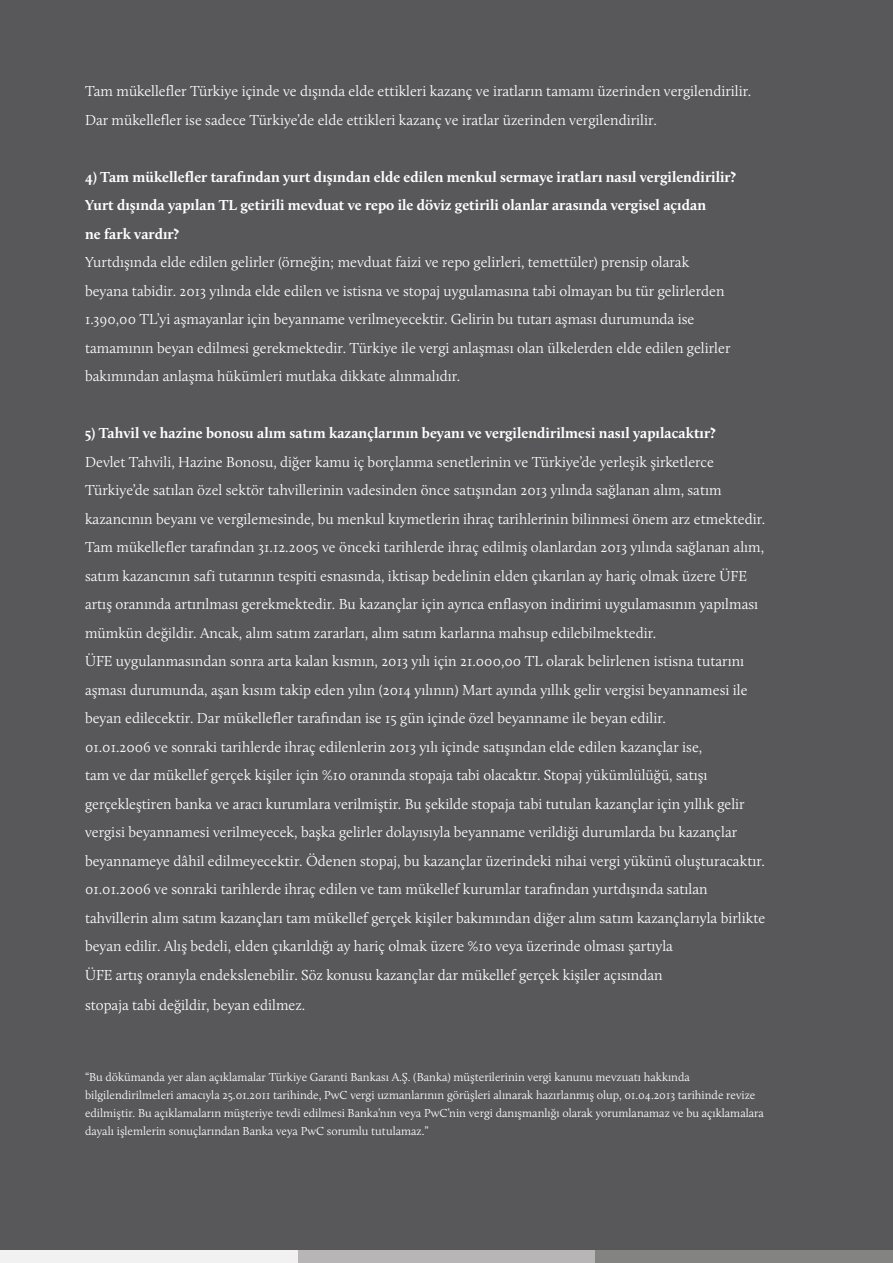
<style>
.page{position:relative;width:893px;height:1263px;background:#58585a}
.page>*{position:absolute;margin:0;border:0;box-sizing:border-box;transform-origin:0 0}
.t1{font:300 15px/28.5px "Calluna";color:#fff}
.t2{font:700 15px/28.5px "Calluna";color:#fff}
.t3{font:300 12px/18px "Calluna";color:#fff}
</style>
<div class="page">
<div style="left:0;top:1250px;width:298px;height:13px;background:#f1f1f1"></div>
<div style="left:298px;top:1250px;width:297px;height:13px;background:#b7b5b5"></div>
<div style="left:595px;top:1250px;width:298px;height:13px;background:#838381"></div>
<p class="t1" style="left:85px;top:77px;width:668px">Tam mükellefler Türkiye içinde ve dışında elde ettikleri kazanç ve iratların tamamı üzerinden vergilendirilir.<br>Dar mükellefler ise sadece Türkiye’de elde ettikleri kazanç ve iratlar üzerinden vergilendirilir.</p>
<p class="t2" style="left:85px;top:162px;width:653px">4) Tam mükellefler tarafından yurt dışından elde edilen menkul sermaye iratları nasıl vergilendirilir?<br>Yurt dışında yapılan TL getirili mevduat ve repo ile döviz getirili olanlar arasında vergisel açıdan<br>ne fark vardır?</p>
<p class="t1" style="left:85px;top:248px;width:647px">Yurtdışında elde edilen gelirler (örneğin; mevduat faizi ve repo gelirleri, temettüler) prensip olarak beyana tabidir. 2013 yılında elde edilen ve istisna ve stopaj uygulamasına tabi olmayan bu tür gelirlerden 1.390,00 TL’yi aşmayanlar için beyanname verilmeyecektir. Gelirin bu tutarı aşması durumunda ise tamamının beyan edilmesi gerekmektedir. Türkiye ile vergi anlaşması olan ülkelerden elde edilen gelirler bakımından anlaşma hükümleri mutlaka dikkate alınmalıdır.</p>
<p class="t2" style="left:85px;top:419px;width:632px">5) Tahvil ve hazine bonosu alım satım kazançlarının beyanı ve vergilendirilmesi nasıl yapılacaktır?</p>
<p class="t1" style="left:85px;top:447px;width:682px">Devlet Tahvili, Hazine Bonosu, diğer kamu iç borçlanma senetlerinin ve Türkiye’de yerleşik şirketlerce Türkiye’de satılan özel sektör tahvillerinin vadesinden önce satışından 2013 yılında sağlanan alım, satım kazancının beyanı ve vergilemesinde, bu menkul kıymetlerin ihraç tarihlerinin bilinmesi önem arz etmektedir.<br>Tam mükellefler tarafından 31.12.2005 ve önceki tarihlerde ihraç edilmiş olanlardan 2013 yılında sağlanan alım, satım kazancının safi tutarının tespiti esnasında, iktisap bedelinin elden çıkarılan ay hariç olmak üzere ÜFE artış oranında artırılması gerekmektedir. Bu kazançlar için ayrıca enflasyon indirimi uygulamasının yapılması mümkün değildir. Ancak, alım satım zararları, alım satım karlarına mahsup edilebilmektedir.<br>ÜFE uygulanmasından sonra arta kalan kısmın, 2013 yılı için 21.000,00 TL olarak belirlenen istisna tutarını aşması durumunda, aşan kısım takip eden yılın (2014 yılının) Mart ayında yıllık gelir vergisi beyannamesi ile beyan edilecektir. Dar mükellefler tarafından ise 15 gün içinde özel beyanname ile beyan edilir.<br>01.01.2006 ve sonraki tarihlerde ihraç edilenlerin 2013 yılı içinde satışından elde edilen kazançlar ise,<br>tam ve dar mükellef gerçek kişiler için %10 oranında stopaja tabi olacaktır. Stopaj yükümlülüğü, satışı gerçekleştiren banka ve aracı kurumlara verilmiştir. Bu şekilde stopaja tabi tutulan kazançlar için yıllık gelir vergisi beyannamesi verilmeyecek, başka gelirler dolayısıyla beyanname verildiği durumlarda bu kazançlar beyannameye dâhil edilmeyecektir. Ödenen stopaj, bu kazançlar üzerindeki nihai vergi yükünü oluşturacaktır.<br>01.01.2006 ve sonraki tarihlerde ihraç edilen ve tam mükellef kurumlar tarafından yurtdışında satılan tahvillerin alım satım kazançları tam mükellef gerçek kişiler bakımından diğer alım satım kazançlarıyla birlikte beyan edilir. Alış bedeli, elden çıkarıldığı ay hariç olmak üzere %10 veya üzerinde olması şartıyla<br>ÜFE artış oranıyla endekslenebilir. Söz konusu kazançlar dar mükellef gerçek kişiler açısından</p>
<p class="t1" style="left:85px;top:990px;width:222px">stopaja tabi değildir, beyan edilmez.</p>
<p class="t3" style="left:85px;top:1068px;width:680px">“Bu dökümanda yer alan açıklamalar Türkiye Garanti Bankası A.Ş. (Banka) müşterilerinin vergi kanunu mevzuatı hakkında bilgilendirilmeleri amacıyla 25.01.2011 tarihinde, PwC vergi uzmanlarının görüşleri alınarak hazırlanmış olup, 01.04.2013 tarihinde revize edilmiştir. Bu açıklamaların müşteriye tevdi edilmesi Banka’nın veya PwC’nin vergi danışmanlığı olarak yorumlanamaz ve bu açıklamalara dayalı işlemlerin sonuçlarından Banka veya PwC sorumlu tutulamaz.”</p>
</div>
